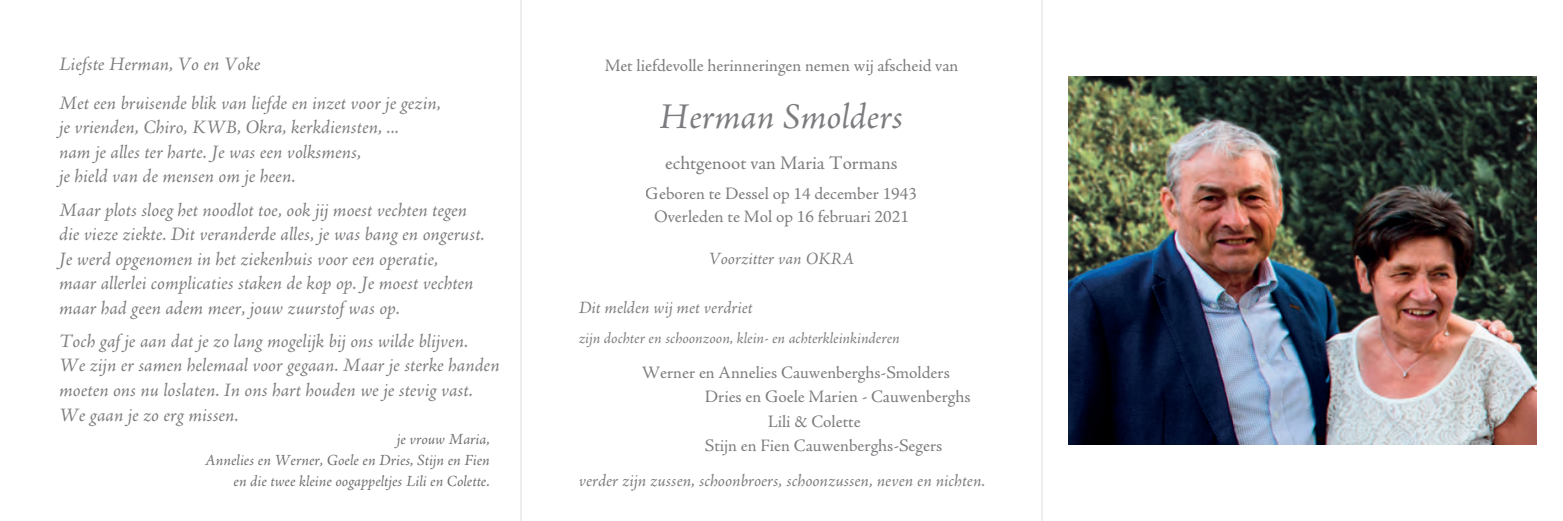
<style>
.page{position:relative;width:1563px;height:521px;background:#fff}
.page>*{position:absolute;margin:0;border:0;box-sizing:border-box;transform-origin:0 0}
.t1{font:italic 36.75px "Adobe Jenson Pro";color:#6d6e71}
.t2{font:italic 19.25px/24.5px "Adobe Jenson Pro";color:#6d6e71}
.t3{font:19.25px "Adobe Jenson Pro";color:#6d6e71}
.t4{font:17.5px/22.8px "Adobe Jenson Pro";color:#6d6e71;text-align:center}
.t5{font:italic 17.5px "Adobe Jenson Pro";color:#6d6e71}
.t6{font:italic 15.75px/21px "Adobe Jenson Pro";color:#6d6e71;text-align:right}
</style>
<div class="page">
<img style="left:1069px;top:76px;width:467px;height:369px">
<hr style="left:520px;top:0;width:1px;height:521px;background:#a8a9ad">
<hr style="left:1041px;top:0;width:1px;height:521px;background:#a8a9ad">
<p class="t2" style="left:59px;top:46px;width:383px;line-height:38.5px">Liefste Herman, Vo en Voke<br>Met een bruisende blik van liefde en inzet voor je gezin,</p>
<p class="t2" style="left:59px;top:116px;width:341px">je vrienden, Chiro, KWB, Okra, kerkdiensten, ... nam je alles ter harte. Je was een volksmens,<br>je hield van de mensen om je heen.</p>
<p class="t2" style="left:59px;top:199px;width:427px">Maar plots sloeg het noodlot toe, ook jij moest vechten tegen die vieze ziekte. Dit veranderde alles, je was bang en ongerust.<br>Je werd opgenomen in het ziekenhuis voor een operatie,<br>maar allerlei complicaties staken de kop op. Je moest vechten maar had geen adem meer, jouw zuurstof was op.</p>
<p class="t2" style="left:59px;top:330px;width:442px">Toch gaf je aan dat je zo lang mogelijk bij ons wilde blijven.<br>We zijn er samen helemaal voor gegaan. Maar je sterke handen moeten ons nu loslaten. In ons hart houden we je stevig vast.<br>We gaan je zo erg missen.</p>
<p class="t6" style="left:205px;top:430px;width:287px">je vrouw Maria,<br>Annelies en Werner, Goele en Dries, Stijn en Fien en die twee kleine oogappeltjes Lili en Colette.</p>
<p class="t4" style="left:604px;top:54px;width:355px">Met liefdevolle herinneringen nemen wij afscheid van</p>
<h1 class="t1" style="left:660px;top:96px;width:245px">Herman Smolders</h1>
<p class="t3" style="left:665px;top:152px;width:234px">echtgenoot van Maria Tormans</p>
<p class="t4" style="left:646px;top:182px;width:272px">Geboren te Dessel op 14 december 1943<br>Overleden te Mol op 16 februari 2021</p>
<p class="t5" style="left:708px;top:248px;width:148px">Voorzitter van OKRA</p>
<p class="t5" style="left:579px;top:298px;width:175px">Dit melden wij met verdriet</p>
<p class="t6" style="left:579px;top:328px;width:323px">zijn dochter en schoonzoon, klein- en achterkleinkinderen</p>
<p class="t4" style="left:642px;top:361px;width:310px">Werner en Annelies Cauwenberghs-Smolders</p>
<p class="t4" style="left:705px;top:386px;width:267px">Dries en Goele Marien - Cauwenberghs</p>
<p class="t4" style="left:768px;top:410px;width:94px">Lili &amp; Colette</p>
<p class="t4" style="left:705px;top:435px;width:239px">Stijn en Fien Cauwenberghs-Segers</p>
<p class="t5" style="left:579px;top:471px;width:408px">verder zijn zussen, schoonbroers, schoonzussen, neven en nichten.</p>
</div>
